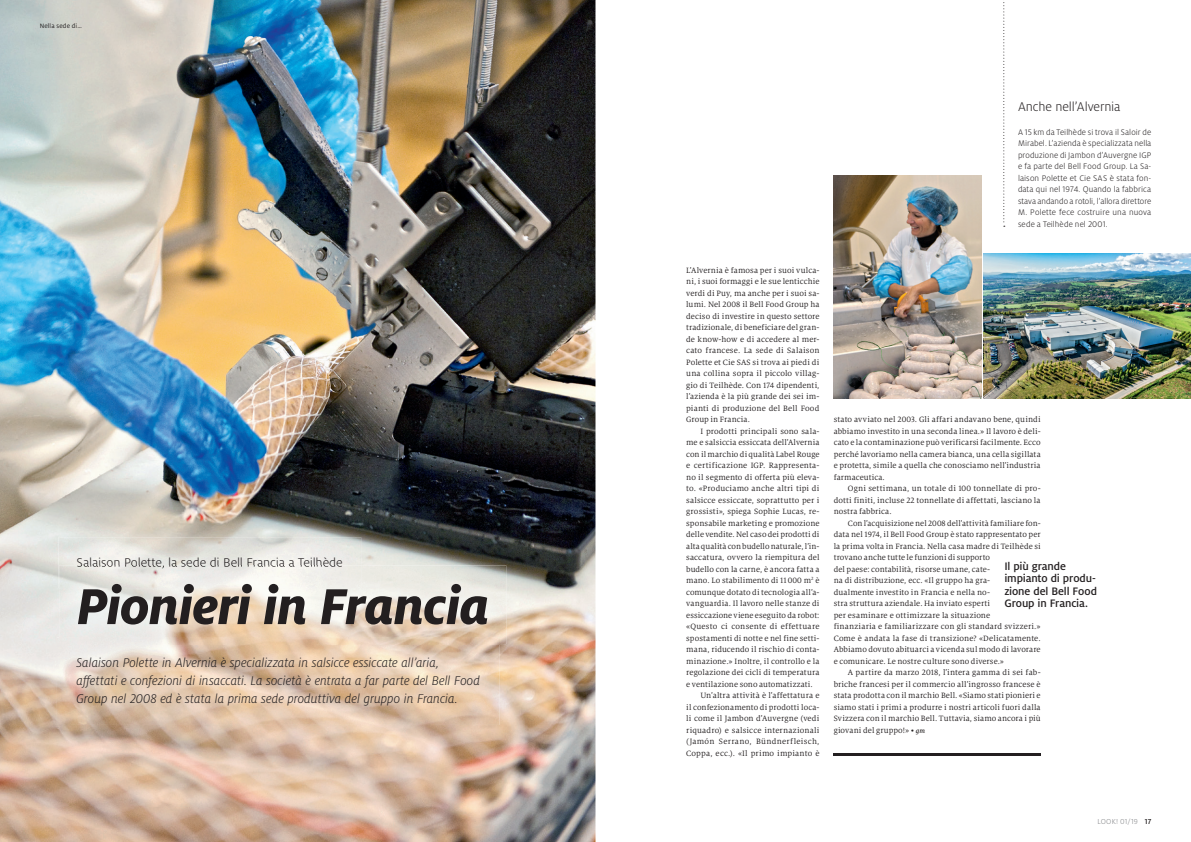
<style>
.page{position:relative;width:1191px;height:842px;background:#fff}
.page>*{position:absolute;margin:0;border:0;box-sizing:border-box;transform-origin:0 0}
.t1{font:italic 800 55.8px "Milo Pro";letter-spacing:-.015em;color:#231f20}
.t2{font:italic 300 14px/18px "Milo Pro";letter-spacing:-.005em;color:#231f20}
.t3{font:300 14px "Milo Pro";letter-spacing:-.005em;color:#231f20}
.t4{font:500 12px/12.5px "Milo Pro";letter-spacing:-.01em;color:#231f20}
.t5{font:300 9px/11.5px "Milo Pro";letter-spacing:.01em;color:#231f20;text-align:justify}
.t6{font:8.5px/11.5px "Milo Serif Pro";letter-spacing:.01em;color:#231f20;text-align:justify}
.t7{font:8.5px "Milo Serif Pro";letter-spacing:.03em;color:#231f20}
.t8{font:8.5px "Milo Serif Pro";letter-spacing:.035em;color:#231f20}
.t9{font:300 8px "Milo Pro";letter-spacing:.025em;color:#808285}
.t10{font:7px "Milo Pro";letter-spacing:.02em;color:#231f20}
.s1{font-weight:500;font-style:italic;font-size:7px}
.s2{font-weight:500;color:#231f20}
</style>
<div class="page">
<img style="left:0;top:0;width:595px;height:842px">
<img style="left:58px;top:537px;width:303px;height:51px">
<img style="left:77px;top:557px;width:265px;height:8px">
<img style="left:59px;top:565px;width:447px;height:79px">
<img style="left:59px;top:565px;width:302px;height:23px">
<img style="left:77px;top:565px;width:265px;height:3px">
<img style="left:57px;top:638px;width:442px;height:87px">
<img style="left:59px;top:638px;width:440px;height:6px">
<img style="left:595px;top:0;width:1px;height:842px">
<img style="left:833px;top:176px;width:148px;height:223px">
<img style="left:984px;top:254px;width:207px;height:145px">
<hr style="left:833px;top:754px;width:207px;height:2px;background:#231f20">
<svg style="left:1003px;top:2px;width:1px;height:225px"></svg>
<p class="t10" style="left:40px;top:22px;width:44px">Nella sede di…</p>
<h2 class="t3" style="left:77px;top:554px;width:268px">Salaison Polette, la sede di Bell Francia a Teilhède</h2>
<h1 class="t1" style="left:77px;top:574px;width:414px">Pionieri in Francia</h1>
<h2 class="t2" style="left:77px;top:653px;width:405px">Salaison Polette in Alvernia è specializzata in salsicce essiccate all’aria, affettati e confezioni di insaccati. La società è entrata a far parte del Bell Food<br>Group nel 2008 ed è stata la prima sede produttiva del gruppo in Francia.</h2>
<h2 class="t3" style="left:1018px;top:99px;width:104px">Anche nell’Alvernia</h2>
<p class="t5" style="left:1018px;top:126px;width:135px">A 15 km da Teilhède si trova il Saloir de Mirabel. L’azienda è specializzata nella produzione di Jambon d’Auvergne IGP e fa parte del Bell Food Group. La Sa&shy;laison Polette et Cie SAS è stata fon&shy;data qui nel 1974. Quando la fabbrica stava andando a rotoli, l’allora direttore M. Polette fece costruire una nuova sede a Teilhède nel 2001.</p>
<p class="t6" style="left:686px;top:264px;width:135px">L’Alvernia è famosa per i suoi vulca&shy;ni, i suoi formaggi e le sue lenticchie verdi di Puy, ma anche per i suoi sa&shy;lumi. Nel 2008 il Bell Food Group ha deciso di investire in questo settore tradizionale, di beneficiare del gran&shy;de know-how e di accedere al mer&shy;cato francese. La sede di Salaison Polette et Cie SAS si trova ai piedi di una collina sopra il piccolo villag&shy;gio di Teilhède. Con 174 dipendenti, l’azienda è la più grande dei sei im&shy;pianti di produzione del Bell Food Group in Francia.</p>
<p class="t6" style="left:700px;top:425px;width:121px">I prodotti principali sono sala-</p>
<p class="t6" style="left:686px;top:437px;width:135px">me e salsiccia essiccata dell’Alvernia</p>
<p class="t6" style="left:686px;top:448px;width:135px">con il marchio di qualità Label Rouge</p>
<p class="t6" style="left:686px;top:460px;width:135px">e certificazione IGP. Rappresenta-</p>
<p class="t6" style="left:686px;top:471px;width:135px">no il segmento di offerta più eleva-</p>
<p class="t6" style="left:686px;top:483px;width:135px">to. «Produciamo anche altri tipi di</p>
<p class="t6" style="left:686px;top:494px;width:135px">salsicce essiccate, soprattutto per i</p>
<p class="t6" style="left:686px;top:506px;width:135px">grossisti», spiega Sophie Lucas, re-</p>
<p class="t6" style="left:686px;top:517px;width:135px">sponsabile marketing e promozione</p>
<p class="t6" style="left:686px;top:529px;width:135px">delle vendite. Nel caso dei prodotti di</p>
<p class="t6" style="left:686px;top:540px;width:135px">alta qualità con budello naturale, l’in-</p>
<p class="t6" style="left:686px;top:552px;width:135px">saccatura, ovvero la riempitura del</p>
<p class="t6" style="left:686px;top:563px;width:135px">budello con la carne, è ancora fatta a</p>
<p class="t6" style="left:686px;top:575px;width:135px">mano. Lo stabilimento di 11000 m<sup>2</sup> è</p>
<p class="t6" style="left:686px;top:586px;width:135px">comunque dotato di tecnologia all’a-</p>
<p class="t6" style="left:686px;top:598px;width:135px">vanguardia. Il lavoro nelle stanze di</p>
<p class="t6" style="left:686px;top:609px;width:135px">essiccazione viene eseguito da robot:</p>
<p class="t7" style="left:686px;top:622px;width:135px">«Questo ci consente di effettuare</p>
<p class="t6" style="left:686px;top:632px;width:135px">spostamenti di notte e nel fine setti-</p>
<p class="t6" style="left:686px;top:644px;width:135px">mana, riducendo il rischio di conta-</p>
<p class="t6" style="left:686px;top:655px;width:135px">minazione.» Inoltre, il controllo e la</p>
<p class="t6" style="left:686px;top:667px;width:135px">regolazione dei cicli di temperatura</p>
<p class="t6" style="left:686px;top:678px;width:128px">e ventilazione sono automatizzati.</p>
<p class="t6" style="left:700px;top:690px;width:121px">Un’altra attività è l’affettatura e</p>
<p class="t6" style="left:686px;top:701px;width:135px">il confezionamento di prodotti loca-</p>
<p class="t6" style="left:686px;top:713px;width:135px">li come il Jambon d’Auvergne (vedi</p>
<p class="t6" style="left:686px;top:724px;width:135px">riquadro) e salsicce internazionali</p>
<p class="t8" style="left:686px;top:737px;width:135px">(Jamón Serrano, Bündnerfleisch,</p>
<p class="t6" style="left:686px;top:747px;width:135px">Coppa, ecc.). «Il primo impianto è</p>
<p class="t6" style="left:833px;top:414px;width:208px">stato avviato nel 2003. Gli affari andavano bene, quindi abbiamo investito in una seconda linea.» Il lavoro è deli&shy;cato e la contaminazione può verificarsi facilmente. Ecco perché lavoriamo nella camera bianca, una cella sigillata e protetta, simile a quella che conosciamo nell’industria farmaceutica.</p>
<p class="t6" style="left:833px;top:483px;width:208px;text-indent:14px">Ogni settimana, un totale di 100 tonnellate di pro&shy;dotti finiti, incluse 22 tonnellate di affettati, lasciano la nostra fabbrica.</p>
<p class="t6" style="left:833px;top:517px;width:208px;text-align:left;text-indent:14px">Con l’acquisizione nel 2008 dell’attività familiare fon&shy;data nel 1974, il Bell Food Group è stato rappresentato per la prima volta in Francia. Nella casa madre di Teilhède si trovano anche tutte le funzioni di supporto<br>del paese: contabilità, risorse umane, cate-<br>na di distribuzione, ecc. «Il gruppo ha gra-<br>dualmente investito in Francia e nella no-<br>stra struttura aziendale. Ha inviato esperti<br>per esaminare e ottimizzare la situazione<br>finanziaria e familiarizzare con gli standard svizzeri.» Come è andata la fase di transizione? «Delicatamente.<br>Abbiamo dovuto abituarci a vicenda sul modo di lavorare e comunicare. Le nostre culture sono diverse.»</p>
<p class="t6" style="left:833px;top:667px;width:208px;text-indent:14px">A partire da marzo 2018, l’intera gamma di sei fab&shy;briche francesi per il commercio all’ingrosso francese è stata prodotta con il marchio Bell. «Siamo stati pionieri e siamo stati i primi a produrre i nostri articoli fuori dalla Svizzera con il marchio Bell. Tuttavia, siamo ancora i più giovani del gruppo!» • <span class="s1">gm</span></p>
<h3 class="t4" style="left:1004px;top:560px;width:94px">Il più grande impianto di produ&shy;zione del Bell Food<br>Group in Francia.</h3>
<p class="t9" style="left:1097px;top:817px;width:55px">LOOK! 01/19 <span class="s2">17</span></p>
</div>
